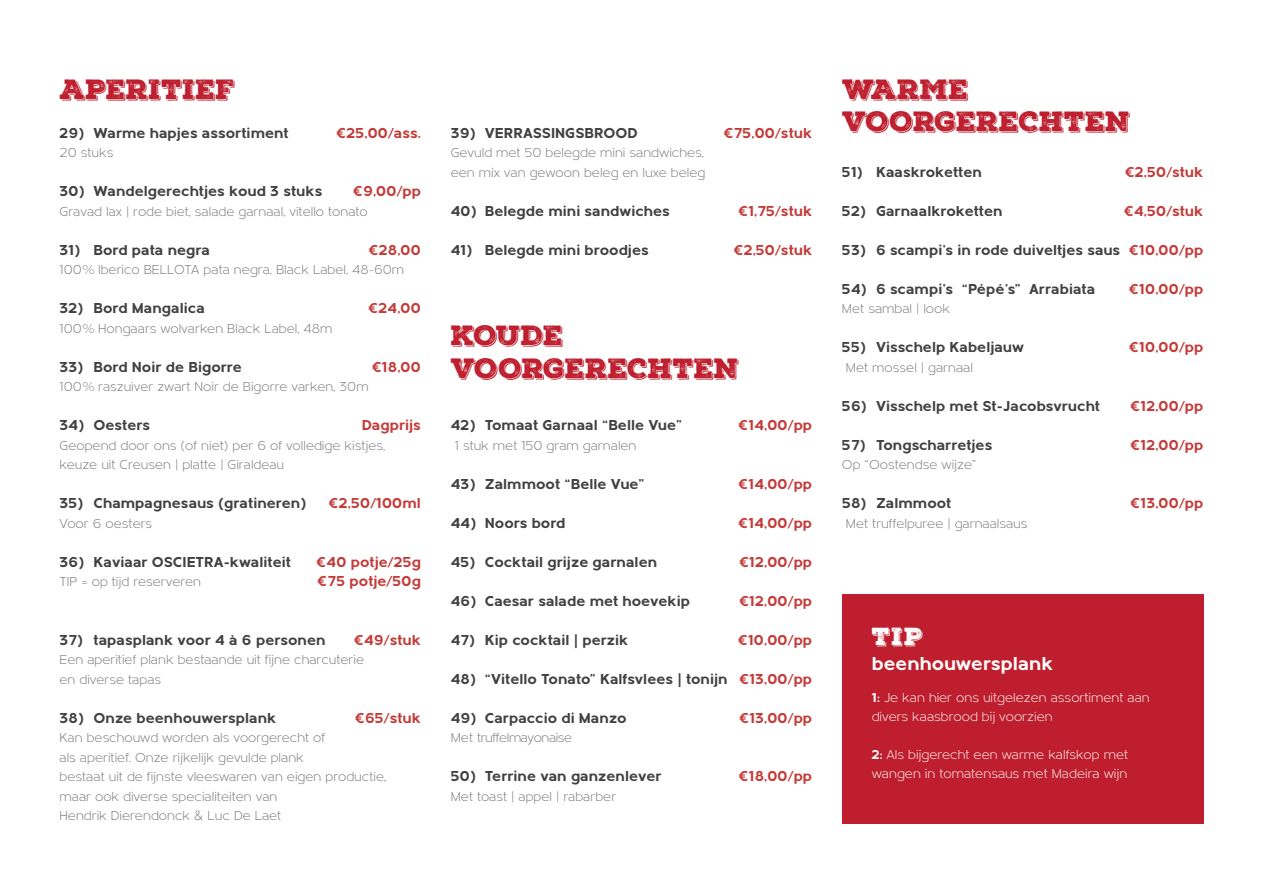
<style>
.page{position:relative;width:1263px;height:893px;background:#fff}
.page>*{position:absolute;margin:0;border:0;box-sizing:border-box;transform-origin:0 0}
.t1{font:27px/32.4px "Nexa Rust Slab Black Shadow 01";letter-spacing:.01em;color:#be1e2d}
.t2{font:24px "Nexa Rust Slab Black Shadow 01";color:#fff}
.t3{font:700 19.5px "Metrisch";color:#fff}
.t4{font:700 15px "Metrisch";color:#414042}
.t5{font:700 15px "Metrisch";color:#c33b39}
.t6{font:300 13.5px/19.5px "Metrisch";color:#77787b}
.t7{font:300 13.5px/18.9px "Metrisch";color:#fff}
.t8{font:300 13.5px "Metrisch";letter-spacing:-.03em;color:#77787b}
.s1{color:#c33b39}
.s2{font-weight:700}
</style>
<div class="page">
<div style="left:842px;top:594px;width:361px;height:230px;background:#be1e2d"></div>
<h1 class="t1" style="left:60px;top:74px;width:177px">APERITIEF</h1>
<p class="t4" style="left:60px;top:124px;width:231px">29) Warme hapjes assortiment</p>
<p class="t5" style="left:336px;top:124px;width:86px">€25,00/ass.</p>
<p class="t6" style="left:60px;top:143px;width:55px">20 stuks</p>
<p class="t4" style="left:60px;top:182px;width:264px">30) Wandelgerechtjes koud 3 stuks</p>
<p class="t5" style="left:353px;top:182px;width:70px">€9,00/pp</p>
<p class="t6" style="left:60px;top:202px;width:310px">Gravad lax | rode biet, salade garnaal, vitello tonato</p>
<p class="t4" style="left:60px;top:241px;width:152px">31) Bord pata negra</p>
<p class="t5" style="left:369px;top:241px;width:54px">€28,00</p>
<p class="t6" style="left:60px;top:260px;width:346px">100% Iberico BELLOTA pata negra, Black Label, 48-60m</p>
<p class="t4" style="left:60px;top:299px;width:147px">32) Bord Mangalica</p>
<p class="t5" style="left:368px;top:299px;width:54px">€24,00</p>
<p class="t6" style="left:60px;top:319px;width:274px">100% Hongaars wolvarken Black Label, 48m</p>
<p class="t4" style="left:60px;top:358px;width:184px">33) Bord Noir de Bigorre</p>
<p class="t5" style="left:372px;top:358px;width:51px">€18,00</p>
<p class="t6" style="left:60px;top:377px;width:311px">100% raszuiver zwart Noir de Bigorre varken, 30m</p>
<p class="t4" style="left:60px;top:416px;width:92px">34) Oesters</p>
<p class="t5" style="left:362px;top:416px;width:61px">Dagprijs</p>
<p class="t6" style="left:60px;top:436px;width:327px">Geopend door ons (of niet) per 6 of volledige kistjes, keuze uit Creusen | platte | Giraldeau</p>
<p class="t4" style="left:60px;top:494px;width:248px">35) Champagnesaus (gratineren)</p>
<p class="t5" style="left:329px;top:494px;width:94px">€2,50/100ml</p>
<p class="t6" style="left:60px;top:514px;width:94px">Voor 6 oesters</p>
<p class="t4" style="left:60px;top:553px;width:233px">36) Kaviaar OSCIETRA-kwaliteit</p>
<p class="t5" style="left:316px;top:553px;width:106px">€40 potje/25g</p>
<p class="t6" style="left:60px;top:572px;width:143px">TIP = op tijd reserveren</p>
<p class="t5" style="left:317px;top:572px;width:105px">€75 potje/50g</p>
<p class="t4" style="left:60px;top:631px;width:268px">37) tapasplank voor 4 à 6 personen</p>
<p class="t5" style="left:354px;top:631px;width:69px">€49/stuk</p>
<p class="t6" style="left:60px;top:650px;width:306px">Een aperitief plank bestaande uit fijne charcuterie en diverse tapas</p>
<p class="t4" style="left:60px;top:709px;width:218px">38) Onze beenhouwersplank</p>
<p class="t5" style="left:355px;top:709px;width:68px">€65/stuk</p>
<p class="t6" style="left:60px;top:728px;width:328px">Kan beschouwd worden als voorgerecht of<br>als aperitief. Onze rijkelijk gevulde plank<br>bestaat uit de fijnste vleeswaren van eigen productie, maar ook diverse specialiteiten van<br>Hendrik Dierendonck &amp; Luc De Laet</p>
<p class="t4" style="left:451px;top:124px;width:188px">39) VERRASSINGSBROOD</p>
<p class="t5" style="left:723px;top:124px;width:90px">€75,00/stuk</p>
<p class="t6" style="left:451px;top:143px;width:256px">Gevuld met 50 belegde mini sandwiches, een mix van gewoon beleg en luxe beleg</p>
<p class="t4" style="left:451px;top:202px;width:221px">40) Belegde mini sandwiches</p>
<p class="t5" style="left:738px;top:202px;width:76px">€1,75/stuk</p>
<p class="t4" style="left:451px;top:241px;width:199px">41) Belegde mini broodjes</p>
<p class="t5" style="left:733px;top:241px;width:80px">€2,50/stuk</p>
<h1 class="t1" style="left:451px;top:320px;width:290px">KOUDE<br>VOORGERECHTEN</h1>
<p class="t4" style="left:451px;top:416px;width:233px">42) Tomaat Garnaal “Belle Vue”</p>
<p class="t5" style="left:738px;top:416px;width:76px">€14,00/pp</p>
<p class="t6" style="left:455px;top:436px;width:183px">1 stuk met 150 gram garnalen</p>
<p class="t4" style="left:451px;top:475px;width:195px">43) Zalmmoot “Belle Vue”</p>
<p class="t5" style="left:738px;top:475px;width:76px">€14,00/pp</p>
<p class="t4" style="left:451px;top:514px;width:116px">44) Noors bord</p>
<p class="t5" style="left:738px;top:514px;width:76px">€14,00/pp</p>
<p class="t4" style="left:451px;top:553px;width:208px">45) Cocktail grijze garnalen</p>
<p class="t5" style="left:739px;top:553px;width:75px">€12,00/pp</p>
<p class="t4" style="left:451px;top:592px;width:241px">46) Caesar salade met hoevekip</p>
<p class="t5" style="left:739px;top:592px;width:75px">€12,00/pp</p>
<p class="t4" style="left:451px;top:631px;width:179px">47) Kip cocktail | perzik</p>
<p class="t5" style="left:738px;top:631px;width:76px">€10,00/pp</p>
<p class="t4" style="left:451px;top:670px;width:363px">48) “Vitello Tonato” Kalfsvlees | tonijn <span class="s1">€13,00/pp</span></p>
<p class="t4" style="left:451px;top:709px;width:177px">49) Carpaccio di Manzo</p>
<p class="t5" style="left:739px;top:709px;width:75px">€13,00/pp</p>
<p class="t8" style="left:451px;top:730px;width:123px">Met truffelmayonaise</p>
<p class="t4" style="left:451px;top:767px;width:212px">50) Terrine van ganzenlever</p>
<p class="t5" style="left:739px;top:767px;width:75px">€18,00/pp</p>
<p class="t6" style="left:451px;top:787px;width:167px">Met toast | appel | rabarber</p>
<h1 class="t1" style="left:842px;top:74px;width:290px">WARME<br>VOORGERECHTEN</h1>
<p class="t4" style="left:842px;top:163px;width:142px">51) Kaaskroketten</p>
<p class="t5" style="left:1125px;top:163px;width:80px">€2,50/stuk</p>
<p class="t4" style="left:842px;top:202px;width:162px">52) Garnaalkroketten</p>
<p class="t5" style="left:1124px;top:202px;width:81px">€4,50/stuk</p>
<p class="t4" style="left:842px;top:241px;width:363px">53) 6 scampi’s in rode duiveltjes saus <span class="s1">€10,00/pp</span></p>
<p class="t4" style="left:842px;top:280px;width:255px">54) 6 scampi’s “Pépé’s” Arrabiata</p>
<p class="t5" style="left:1129px;top:280px;width:76px">€10,00/pp</p>
<p class="t6" style="left:842px;top:299px;width:109px">Met sambal | look</p>
<p class="t4" style="left:842px;top:338px;width:183px">55) Visschelp Kabeljauw</p>
<p class="t5" style="left:1129px;top:338px;width:76px">€10,00/pp</p>
<p class="t6" style="left:846px;top:358px;width:129px">Met mossel | garnaal</p>
<p class="t4" style="left:842px;top:397px;width:260px">56) Visschelp met St-Jacobsvrucht</p>
<p class="t5" style="left:1130px;top:397px;width:75px">€12,00/pp</p>
<p class="t4" style="left:842px;top:436px;width:152px">57) Tongscharretjes</p>
<p class="t5" style="left:1130px;top:436px;width:75px">€12,00/pp</p>
<p class="t6" style="left:842px;top:455px;width:136px">Op “Oostendse wijze”</p>
<p class="t4" style="left:842px;top:494px;width:111px">58) Zalmmoot</p>
<p class="t5" style="left:1130px;top:494px;width:75px">€13,00/pp</p>
<p class="t6" style="left:846px;top:514px;width:183px">Met truffelpuree | garnaalsaus</p>
<h2 class="t2" style="left:872px;top:620px;width:52px">TIP</h2>
<h3 class="t3" style="left:872px;top:652px;width:183px">beenhouwersplank</h3>
<p class="t7" style="left:872px;top:688px;width:280px"><span class="s2">1:</span> Je kan hier ons uitgelezen assortiment aan divers kaasbrood bij voorzien</p>
<p class="t7" style="left:872px;top:745px;width:258px"><span class="s2">2:</span> Als bijgerecht een warme kalfskop met wangen in tomatensaus met Madeira wijn</p>
</div>
